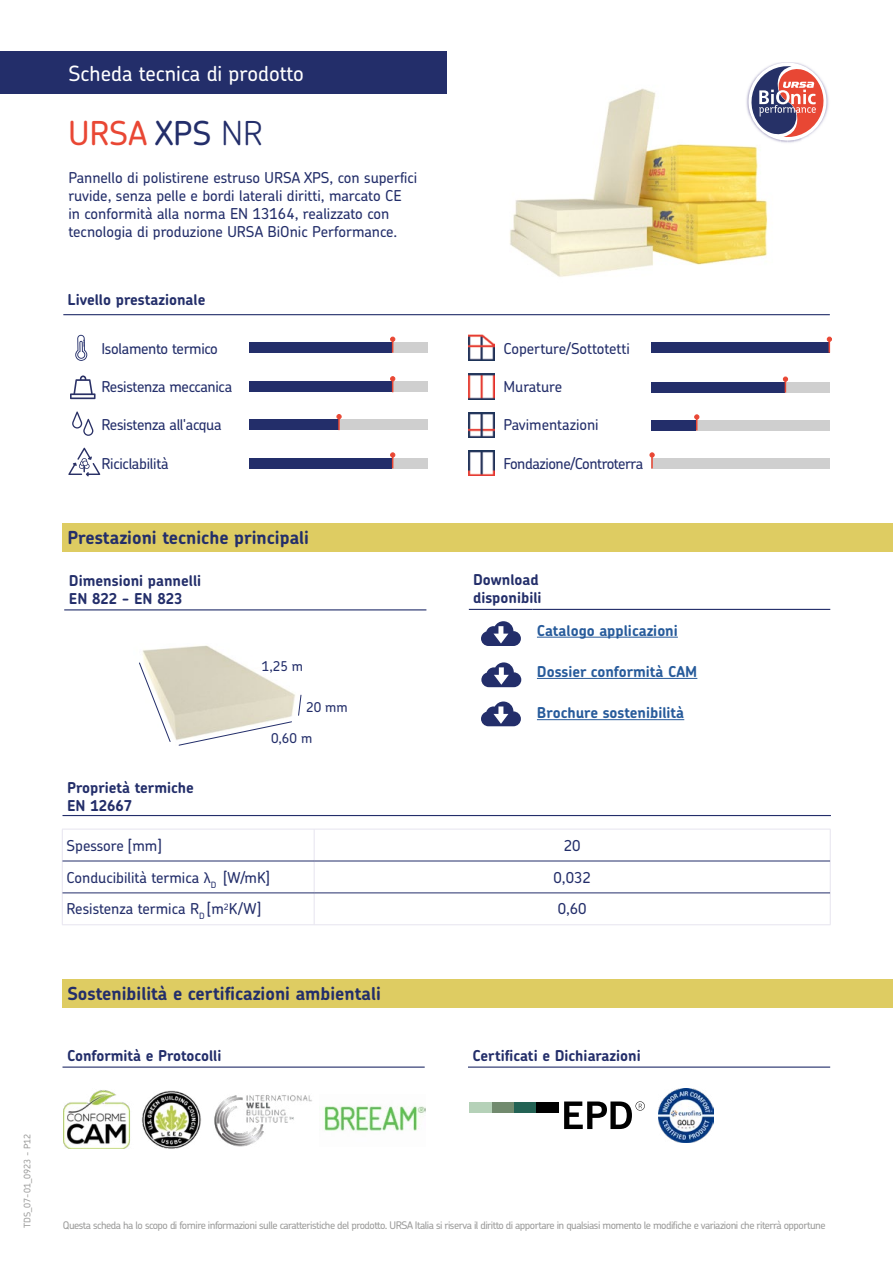
<style>
.page{position:relative;width:893px;height:1263px;background:#fff}
.page>*{position:absolute;margin:0;border:0;box-sizing:border-box;transform-origin:0 0}
.t1{font:500 33px "Chevin Pro";color:#e94734}
.t2{font:500 21px "Chevin Pro";color:#fff}
.t3{font:700 18px "Chevin Pro";color:#232e6a}
.t4{font:500 15px/18px "Chevin Pro";color:#232e6a}
.t5{font:700 15px/18px "Chevin Pro";color:#232e6a}
.t6{font:500 15px "Chevin Pro";letter-spacing:-.02em;color:#232e6a}
.t7{font:700 15px "Chevin Pro";color:#275b9b}
.t8{font:500 15px "Chevin Pro";letter-spacing:-.03em;color:#232e6a}
.t9{font:500 13.5px "Chevin Pro";color:#232e6a}
.t10{font:500 10.5px "Chevin Pro";letter-spacing:-.05em;color:#9d9d9c}
.t11{font:500 9px "Chevin Pro";color:#9d9d9c}
.s1{color:#232e6a}
.s2{font-weight:300;color:#232e6a}
.s3{font-family:"Myriad Pro";font-weight:400}
</style>
<div class="page">
<div style="left:0;top:52px;width:446px;height:42px;background:#232e6a"></div>
<div style="left:651px;top:342px;width:179px;height:11px;background:#232e6a"></div>
<svg style="left:827px;top:337px;width:5px;height:16px"></svg>
<div style="left:63px;top:979px;width:830px;height:29px;background:#decc62"></div>
<div style="left:63px;top:523px;width:830px;height:29px;background:#decc62"></div>
<hr style="left:64px;top:609px;width:362px;height:1px;background:#232e6a">
<hr style="left:469px;top:609px;width:64px;height:1px;background:#232e6a">
<hr style="left:533px;top:609px;width:297px;height:1px;background:#232e6a">
<hr style="left:537px;top:637px;width:141px;height:1px;background:#275b9b">
<hr style="left:537px;top:678px;width:160px;height:1px;background:#275b9b">
<hr style="left:537px;top:719px;width:147px;height:1px;background:#275b9b">
<svg style="left:481px;top:621px;width:40px;height:25px"></svg>
<svg style="left:481px;top:662px;width:40px;height:25px"></svg>
<svg style="left:481px;top:701px;width:40px;height:25px"></svg>
<hr style="left:63px;top:314px;width:767px;height:1px;background:#232e6a">
<hr style="left:63px;top:815px;width:768px;height:1px;background:#232e6a">
<hr style="left:62px;top:829px;width:252px;height:1px;background:#e6e4ef">
<hr style="left:62px;top:829px;width:1px;height:32px;background:#e6e4ef">
<hr style="left:314px;top:829px;width:516px;height:1px;background:#e6e4ef">
<hr style="left:314px;top:829px;width:1px;height:32px;background:#e6e4ef">
<hr style="left:830px;top:829px;width:1px;height:32px;background:#e6e4ef">
<hr style="left:62px;top:861px;width:1px;height:32px;background:#e6e4ef">
<hr style="left:314px;top:861px;width:1px;height:32px;background:#e6e4ef">
<hr style="left:830px;top:861px;width:1px;height:32px;background:#e6e4ef">
<hr style="left:62px;top:893px;width:1px;height:31px;background:#e6e4ef">
<hr style="left:314px;top:893px;width:1px;height:31px;background:#e6e4ef">
<hr style="left:830px;top:893px;width:1px;height:31px;background:#e6e4ef">
<hr style="left:62px;top:924px;width:252px;height:1px;background:#e6e4ef">
<hr style="left:314px;top:924px;width:516px;height:1px;background:#e6e4ef">
<hr style="left:62px;top:861px;width:252px;height:1px;background:#232e6a">
<hr style="left:314px;top:861px;width:516px;height:1px;background:#232e6a">
<hr style="left:62px;top:893px;width:252px;height:1px;background:#232e6a">
<hr style="left:314px;top:893px;width:516px;height:1px;background:#232e6a">
<svg style="left:75px;top:335px;width:12px;height:26px"></svg>
<svg style="left:72px;top:411px;width:21px;height:25px"></svg>
<svg style="left:70px;top:375px;width:26px;height:24px"></svg>
<img style="left:469px;top:450px;width:25px;height:26px">
<img style="left:469px;top:412px;width:25px;height:26px">
<img style="left:469px;top:374px;width:25px;height:25px">
<img style="left:469px;top:335px;width:25px;height:25px">
<img style="left:63px;top:1090px;width:67px;height:58px">
<hr style="left:63px;top:1066px;width:362px;height:2px;background:#232e6a">
<img style="left:142px;top:1090px;width:59px;height:59px">
<img style="left:323px;top:1106px;width:103px;height:25px">
<img style="left:214px;top:1095px;width:98px;height:52px">
<hr style="left:468px;top:1066px;width:362px;height:2px;background:#232e6a">
<svg style="left:68px;top:448px;width:32px;height:28px"></svg>
<div style="left:249px;top:342px;width:179px;height:11px;background:#cfcfcf"></div>
<div style="left:249px;top:342px;width:143px;height:11px;background:#232e6a"></div>
<svg style="left:390px;top:337px;width:5px;height:16px"></svg>
<div style="left:249px;top:382px;width:179px;height:10px;background:#cfcfcf"></div>
<div style="left:249px;top:382px;width:143px;height:10px;background:#232e6a"></div>
<svg style="left:390px;top:376px;width:5px;height:16px"></svg>
<div style="left:249px;top:458px;width:179px;height:10px;background:#cfcfcf"></div>
<div style="left:249px;top:458px;width:143px;height:10px;background:#232e6a"></div>
<svg style="left:390px;top:452px;width:5px;height:16px"></svg>
<div style="left:249px;top:419px;width:179px;height:11px;background:#cfcfcf"></div>
<div style="left:249px;top:419px;width:89px;height:11px;background:#232e6a"></div>
<svg style="left:336px;top:414px;width:6px;height:16px"></svg>
<div style="left:651px;top:458px;width:179px;height:10px;background:#cfcfcf"></div>
<svg style="left:649px;top:452px;width:6px;height:16px"></svg>
<img style="left:510px;top:88px;width:258px;height:189px">
<img style="left:745px;top:62px;width:35px;height:54px">
<img style="left:780px;top:62px;width:17px;height:1px">
<img style="left:826px;top:88px;width:3px;height:27px">
<img style="left:747px;top:116px;width:21px;height:28px">
<svg style="left:748px;top:63px;width:78px;height:79px"></svg>
<img style="left:142px;top:645px;width:153px;height:95px">
<svg style="left:139px;top:662px;width:32px;height:80px"></svg>
<svg style="left:178px;top:721px;width:114px;height:25px"></svg>
<svg style="left:298px;top:694px;width:4px;height:22px"></svg>
<div style="left:651px;top:382px;width:179px;height:11px;background:#cfcfcf"></div>
<div style="left:651px;top:382px;width:134px;height:11px;background:#232e6a"></div>
<svg style="left:783px;top:377px;width:5px;height:16px"></svg>
<div style="left:651px;top:420px;width:179px;height:10px;background:#cfcfcf"></div>
<div style="left:651px;top:420px;width:45px;height:10px;background:#232e6a"></div>
<svg style="left:694px;top:414px;width:5px;height:16px"></svg>
<div style="left:513px;top:1101px;width:23px;height:11px;background:#236254"></div>
<div style="left:491px;top:1101px;width:23px;height:11px;background:#718a6e"></div>
<div style="left:469px;top:1101px;width:22px;height:11px;background:#b5d1b8"></div>
<div style="left:536px;top:1101px;width:22px;height:11px;background:#000"></div>
<svg style="left:564px;top:1101px;width:81px;height:28px"></svg>
<img style="left:658px;top:1088px;width:55px;height:55px">
<p class="t11" style="left:21px;top:1228px;width:96px;rotate:-90deg">TDS_07-01_0923 - P12</p>
<h2 class="t2" style="left:68px;top:59px;width:237px">Scheda tecnica di prodotto</h2>
<h1 class="t1" style="left:68px;top:111px;width:196px">URSA <span class="s1">XPS</span> <span class="s2">NR</span></h1>
<p class="t4" style="left:68px;top:168px;width:350px">Pannello di polistirene estruso URSA XPS, con superfici ruvide, senza pelle e bordi laterali diritti, marcato CE<br>in conformità alla norma EN 13164, realizzato con tecnologia di produzione URSA BiOnic Performance.</p>
<p class="t5" style="left:68px;top:291px;width:139px">Livello prestazionale</p>
<p class="t6" style="left:101px;top:338px;width:118px">Isolamento termico</p>
<p class="t6" style="left:101px;top:376px;width:132px">Resistenza meccanica</p>
<p class="t6" style="left:101px;top:415px;width:122px">Resistenza all'acqua</p>
<p class="t6" style="left:101px;top:453px;width:69px">Riciclabilità</p>
<p class="t3" style="left:67px;top:525px;width:243px">Prestazioni tecniche principali</p>
<p class="t4" style="left:504px;top:339px;width:128px">Coperture/Sottotetti</p>
<p class="t4" style="left:504px;top:377px;width:60px">Murature</p>
<p class="t4" style="left:504px;top:415px;width:97px">Pavimentazioni</p>
<p class="t8" style="left:504px;top:453px;width:141px">Fondazione/Controterra</p>
<p class="t5" style="left:69px;top:571px;width:134px">Dimensioni pannelli<br>EN 822 - EN 823</p>
<p class="t5" style="left:473px;top:570px;width:70px">Download disponibili</p>
<p class="t7" style="left:537px;top:620px;width:142px">Catalogo applicazioni</p>
<p class="t7" style="left:537px;top:662px;width:162px">Dossier conformità CAM</p>
<p class="t7" style="left:537px;top:703px;width:149px">Brochure sostenibilità</p>
<p class="t9" style="left:262px;top:657px;width:43px">1,25 m</p>
<p class="t9" style="left:306px;top:698px;width:43px">20 mm</p>
<p class="t5" style="left:67px;top:778px;width:128px">Proprietà termiche<br>EN 12667</p>
<p class="t9" style="left:271px;top:729px;width:43px">0,60 m</p>
<p class="t4" style="left:67px;top:836px;width:96px">Spessore [mm]</p>
<p class="t4" style="left:564px;top:836px;width:18px">20</p>
<p class="t4" style="left:67px;top:868px;width:205px">Conducibilità termica <span class="s3">λ</span><sub>D</sub> [W/mK]</p>
<p class="t4" style="left:553px;top:868px;width:39px">0,032</p>
<p class="t4" style="left:67px;top:900px;width:196px">Resistenza termica R<sub>D</sub> [m<sup>2</sup>K/W]</p>
<p class="t4" style="left:558px;top:900px;width:30px">0,60</p>
<p class="t3" style="left:67px;top:982px;width:315px">Sostenibilità e certificazioni ambientali</p>
<p class="t5" style="left:67px;top:1046px;width:156px">Conformità e Protocolli</p>
<p class="t5" style="left:473px;top:1046px;width:170px">Certificati e Dichiarazioni</p>
<p class="t10" style="left:63px;top:1218px;width:764px">Questa scheda ha lo scopo di fornire informazioni sulle caratteristiche del prodotto. URSA Italia si riserva il diritto di apportare in qualsiasi momento le modifiche e variazioni che riterrà opportune</p>
</div>
